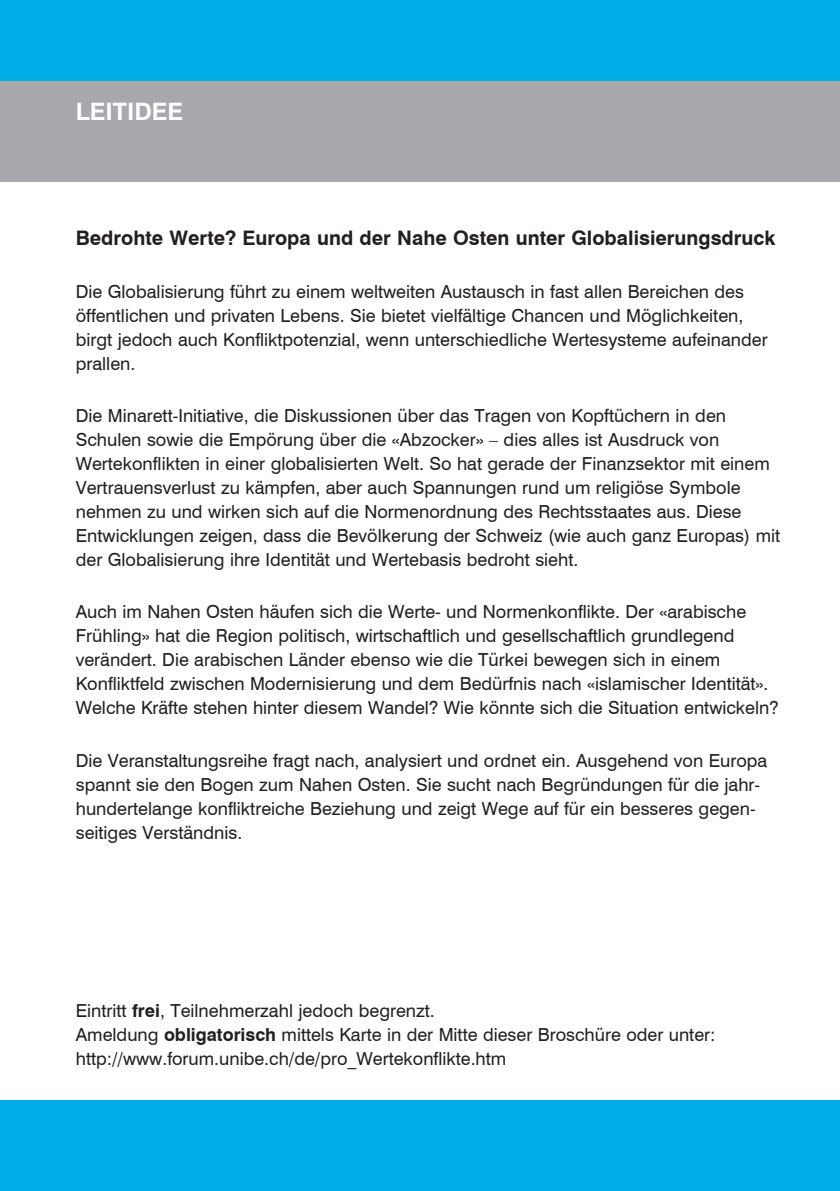
<style>
.page{position:relative;width:840px;height:1191px;background:#fff}
.page>*{position:absolute;margin:0;border:0;box-sizing:border-box;transform-origin:0 0}
.t1{font:700 24px "Swiss 721 BT";color:#fff}
.t2{font:700 20px "Swiss 721 BT";color:#231f20}
.t3{font:18px/24px "Swiss 721 BT";color:#231f20}
.s1{font-weight:700}
</style>
<div class="page">
<hr style="left:839px;top:0;width:1px;height:1191px;background:#00aee7">
<div style="left:0;top:0;width:839px;height:1191px;background:#00aee7"></div>
<div style="left:0;top:81px;width:839px;height:1019px;background:#fff"></div>
<div style="left:0;top:81px;width:839px;height:100px;background:#a8a9ad"></div>
<h1 class="t1" style="left:76px;top:97px;width:28px">Leitidee</h1>
<p class="t2" style="left:76px;top:226px;width:701px">Bedrohte Werte? Europa und der Nahe Osten unter Globalisierungsdruck</p>
<p class="t3" style="left:76px;top:279px;width:693px">Die Globalisierung führt zu einem weltweiten Austausch in fast allen Bereichen des öffentlichen und privaten Lebens. Sie bietet vielfältige Chancen und Möglichkeiten, birgt jedoch auch Konfliktpotenzial, wenn unterschiedliche Wertesysteme aufeinander prallen.</p>
<p class="t3" style="left:76px;top:403px;width:705px">Die Minarett-Initiative, die Diskussionen über das Tragen von Kopftüchern in den Schulen sowie die Empörung über die «Abzocker» – dies alles ist Ausdruck von Wertekonflikten in einer globalisierten Welt. So hat gerade der Finanzsektor mit einem Vertrauensverlust zu kämpfen, aber auch Spannungen rund um religiöse Symbole nehmen zu und wirken sich auf die Normenordnung des Rechtsstaates aus. Diese Entwicklungen zeigen, dass die Bevölkerung der Schweiz (wie auch ganz Europas) mit der Globalisierung ihre Identität und Wertebasis bedroht sieht.</p>
<p class="t3" style="left:76px;top:599px;width:704px">Auch im Nahen Osten häufen sich die Werte- und Normenkonflikte. Der «arabische Frühling» hat die Region politisch, wirtschaftlich und gesellschaftlich grundlegend verändert. Die arabischen Länder ebenso wie die Türkei bewegen sich in einem Konfliktfeld zwischen Modernisierung und dem Bedürfnis nach «islamischer Identität».<br>Welche Kräfte stehen hinter diesem Wandel? Wie könnte sich die Situation entwickeln?</p>
<p class="t3" style="left:76px;top:748px;width:692px">Die Veranstaltungsreihe fragt nach, analysiert und ordnet ein. Ausgehend von Europa spannt sie den Bogen zum Nahen Osten. Sie sucht nach Begründungen für die jahr&shy;hundertelange konfliktreiche Beziehung und zeigt Wege auf für ein besseres gegen&shy;seitiges Verständnis.</p>
<p class="t3" style="left:76px;top:998px;width:641px">Eintritt <span class="s1">frei</span>, Teilnehmerzahl jedoch begrenzt.<br>Ameldung <span class="s1">obligatorisch</span> mittels Karte in der Mitte dieser Broschüre oder unter: http://www.forum.unibe.ch/de/pro_Wertekonflikte.htm</p>
</div>
